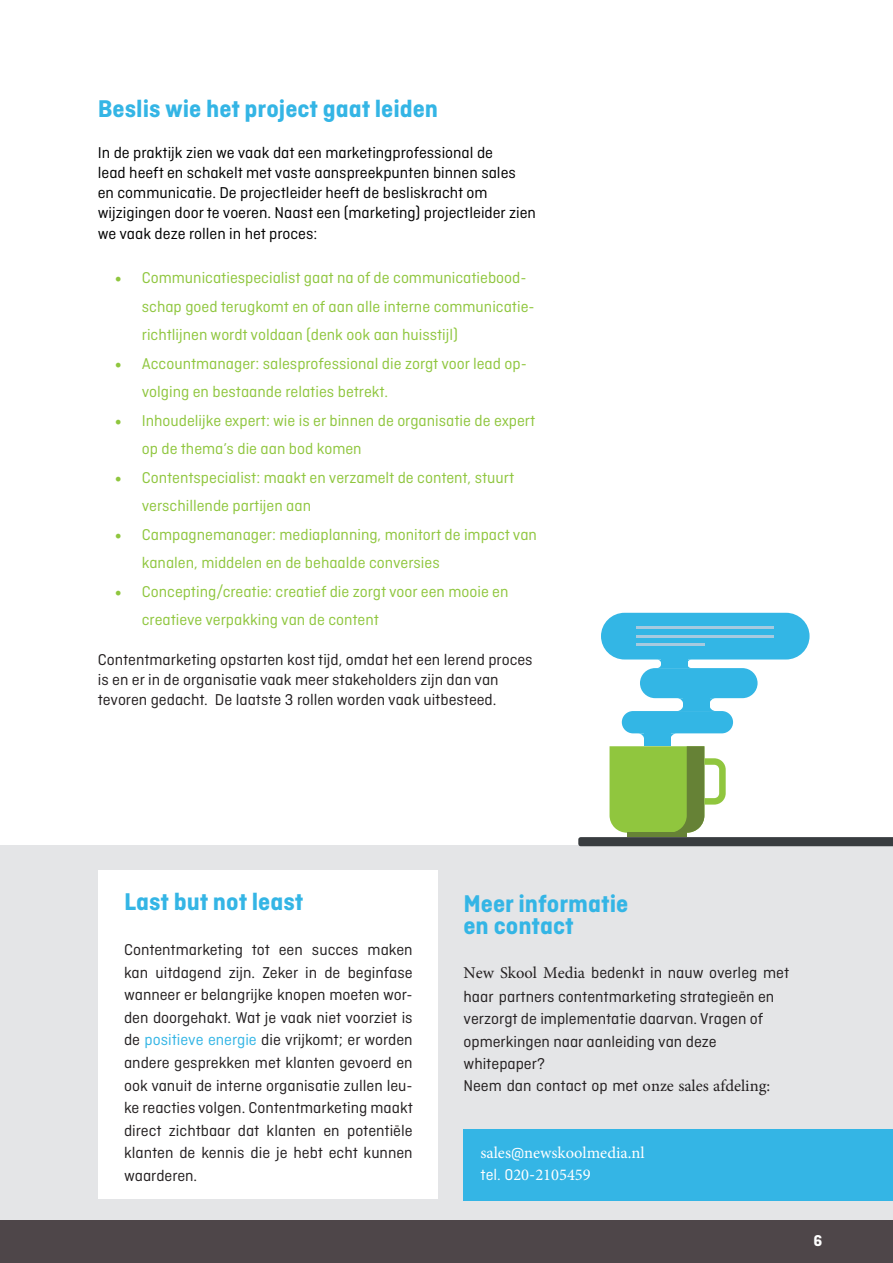
<style>
.page{position:relative;width:893px;height:1263px;background:#fff}
.page>*{position:absolute;margin:0;border:0;box-sizing:border-box;transform-origin:0 0}
.t1{font:700 25.5px/22.5px "Ciutadella";color:#34b5e5}
.t2{font:16.5px/22.5px "Ciutadella";color:#231f20}
.t3{font:16.5px/28.5px "Ciutadella";color:#8fc63e}
.t4{font:16.5px/19.8px "Ciutadella";color:#000001}
.t5{font:16.5px/21.5px "Minion Pro";color:#fff}
.t6{font:700 16.5px "Ciutadella";color:#fff}
.s1{font-family:"Minion Pro";font-size:18px}
.s2{color:#34b5e5}
.s3{font-family:"Minion Pro"}
.s4{font-family:"Ciutadella"}
</style>
<div class="page">
<div style="left:0;top:1220px;width:893px;height:43px;background:#4e4649"></div>
<div style="left:0;top:845px;width:893px;height:374px;background:#e4e5e7"></div>
<div style="left:98px;top:871px;width:339px;height:328px;background:#fff"></div>
<div style="left:463px;top:1130px;width:430px;height:71px;background:#34b5e5"></div>
<div style="left:644px;top:733px;width:26px;height:13px;background:#33b6e5"></div>
<div style="left:683px;top:698px;width:26px;height:13px;background:#33b6e5"></div>
<div style="left:661px;top:659px;width:26px;height:9px;background:#33b6e5"></div>
<div style="left:622px;top:711px;width:111px;height:22px;background:#33b6e5;border-radius:11px"></div>
<div style="left:640px;top:668px;width:118px;height:30px;background:#33b6e5;border-radius:15px"></div>
<div style="left:601px;top:613px;width:208px;height:46px;background:#33b6e5;border-radius:23px"></div>
<svg style="left:677px;top:698px;width:6px;height:13px"></svg>
<svg style="left:670px;top:733px;width:7px;height:7px"></svg>
<svg style="left:638px;top:733px;width:6px;height:5px"></svg>
<svg style="left:657px;top:659px;width:4px;height:9px"></svg>
<svg style="left:687px;top:659px;width:5px;height:9px"></svg>
<svg style="left:709px;top:698px;width:7px;height:13px"></svg>
<hr style="left:637px;top:626px;width:137px;height:3px;background:#a7cadf">
<hr style="left:637px;top:635px;width:137px;height:2px;background:#a7cadf">
<hr style="left:637px;top:643px;width:68px;height:3px;background:#a7cadf">
<svg style="left:578px;top:746px;width:315px;height:100px"></svg>
<h1 class="t1" style="left:98px;top:97px;width:342px">Beslis wie het project gaat leiden</h1>
<p class="t4" style="left:98px;top:143px;width:440px">In de praktijk zien we vaak dat een marketingprofessional de<br>lead heeft en schakelt met vaste aanspreekpunten binnen sales en communicatie. De projectleider heeft de besliskracht om wijzigingen door te voeren. Naast een (marketing) projectleider zien</p>
<p class="t4" style="left:98px;top:224px;width:221px">we vaak deze rollen in het proces:</p>
<p class="t3" style="left:142px;top:264px;width:394px;text-indent:-27px"><span class="s1">•</span> Communicatiespecialist gaat na of de communicatiebood&shy;schap goed terugkomt en of aan alle interne communicatie&shy;richtlijnen wordt voldaan (denk ook aan huisstijl)</p>
<p class="t3" style="left:142px;top:349px;width:387px;text-indent:-27px"><span class="s1">•</span> Accountmanager: salesprofessional die zorgt voor lead op&shy;volging en bestaande relaties betrekt.</p>
<p class="t3" style="left:142px;top:406px;width:395px;text-indent:-27px"><span class="s1">•</span> Inhoudelijke expert: wie is er binnen de organisatie de expert op de thema’s die aan bod komen</p>
<p class="t3" style="left:142px;top:463px;width:374px;text-indent:-27px"><span class="s1">•</span> Contentspecialist: maakt en verzamelt de content, stuurt verschillende partijen aan</p>
<p class="t3" style="left:142px;top:520px;width:397px;text-indent:-27px"><span class="s1">•</span> Campagnemanager: mediaplanning, monitort de impact van kanalen, middelen en de behaalde conversies</p>
<p class="t3" style="left:142px;top:577px;width:368px;text-indent:-27px"><span class="s1">•</span> Concepting/creatie: creatief die zorgt voor een mooie en creatieve verpakking van de content</p>
<p class="t2" style="left:98px;top:650px;width:436px;line-height:19.8px">Contentmarketing opstarten kost tijd, omdat het een lerend proces is en er in de organisatie vaak meer stakeholders zijn dan van tevoren gedacht. De laatste 3 rollen worden vaak uitbesteed.</p>
<h1 class="t1" style="left:124px;top:891px;width:181px">Last but not least</h1>
<p class="t2" style="left:124px;top:939px;width:290px;text-align:justify">Contentmarketing tot een succes maken kan uitdagend zijn. Zeker in de beginfase wanneer er belangrijke knopen moeten wor&shy;den doorgehakt. Wat je vaak niet voorziet is de <span class="s2">positieve energie</span> die vrijkomt; er worden andere gesprekken met klanten gevoerd en ook vanuit de interne organisatie zullen leu&shy;ke reacties volgen. Contentmarketing maakt direct zichtbaar dat klanten en potentiële klanten de kennis die je hebt echt kunnen waarderen.</p>
<h1 class="t1" style="left:463px;top:892px;width:166px">Meer informatie en contact</h1>
<p class="t2" style="left:463px;top:961px;width:327px"><span class="s3">New Skool Media</span> bedenkt in nauw overleg met haar partners contentmarketing strategieën en verzorgt de implementatie daarvan. Vragen of opmerkingen naar aanleiding van deze whitepaper?<br>Neem dan contact op met <span class="s3">onze sales afdeling:</span></p>
<p class="t5" style="left:480px;top:1142px;width:166px">sales<span class="s4">@</span>newskoolmedia.nl <span class="s4">tel. 0</span>20<span class="s4">-</span>2105459</p>
<p class="t6" style="left:813px;top:1231px;width:10px">6</p>
</div>
